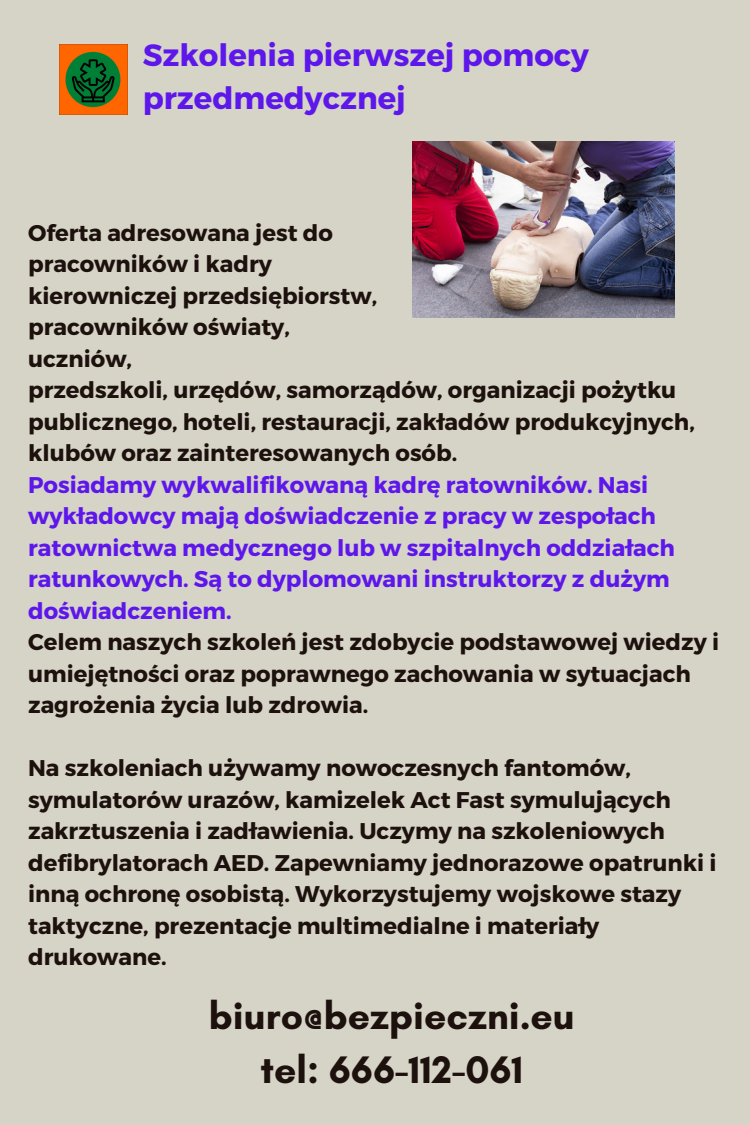
<style>
.page{position:relative;width:750px;height:1125px;background:#d6d3c7}
.page>*{position:absolute;margin:0;border:0;box-sizing:border-box;transform-origin:0 0}
.t1{font:700 39.1px/54px "Glacial Indifference";color:#1d110e;text-align:center}
.t2{font:700 30.7px/42.8px "Montserrat";color:#5e17eb}
.t3{font:700 22.7px/31.5px "Montserrat";color:#1d110e}
.t4{font:700 22.7px/31.5px "Montserrat";color:#5e17eb}
</style>
<div class="page">
<img style="left:413px;top:142px;width:262px;height:175px">
<img style="left:59px;top:45px;width:68px;height:70px">
<h2 class="t2" style="left:143px;top:32px;width:448px">Szkolenia pierwszej pomocy przedmedycznej</h2>
<p class="t3" style="left:28px;top:216px;width:668px">Oferta adresowana jest do<br>pracowników i kadry<br>kierowniczej przedsiębiorstw,<br>pracowników oświaty,<br>uczniów,<br>przedszkoli, urzędów, samorządów, organizacji pożytku publicznego, hoteli, restauracji, zakładów produkcyjnych, klubów oraz zainteresowanych osób.</p>
<p class="t4" style="left:28px;top:468px;width:648px">Posiadamy wykwalifikowaną kadrę ratowników. Nasi wykładowcy mają doświadczenie z pracy w zespołach ratownictwa medycznego lub w szpitalnych oddziałach ratunkowych. Są to dyplomowani instruktorzy z dużym doświadczeniem.</p>
<p class="t3" style="left:28px;top:625px;width:693px">Celem naszych szkoleń jest zdobycie podstawowej wiedzy i umiejętności oraz poprawnego zachowania w sytuacjach zagrożenia życia lub zdrowia.</p>
<p class="t3" style="left:28px;top:751px;width:690px">Na szkoleniach używamy nowoczesnych fantomów, symulatorów urazów, kamizelek Act Fast symulujących zakrztuszenia i zadławienia. Uczymy na szkoleniowych defibrylatorach AED. Zapewniamy jednorazowe opatrunki i inną ochronę osobistą. Wykorzystujemy wojskowe stazy taktyczne, prezentacje multimedialne i materiały drukowane.</p>
<h1 class="t1" style="left:209px;top:989px;width:367px">biuro@bezpieczni.eu tel: 666-112-061</h1>
</div>
